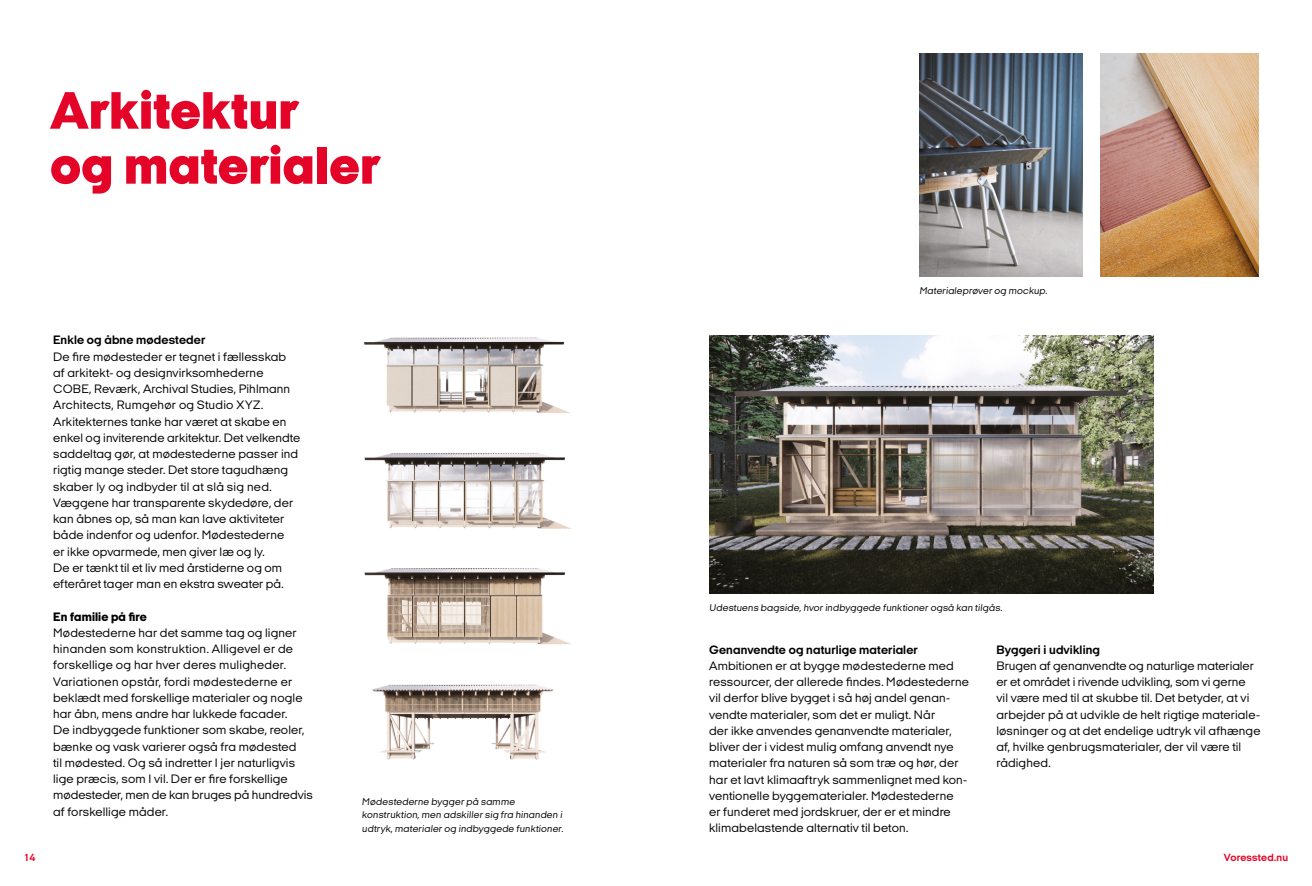
<style>
.page{position:relative;width:1312px;height:886px;background:#fff}
.page>*{position:absolute;margin:0;border:0;box-sizing:border-box;transform-origin:0 0}
.t1{font:900 53.75px/55px "Italian Plate No Two Exp";letter-spacing:.015em;color:#e40428}
.t2{font:12.5px/16.2px "Italian Plate No Two Exp";letter-spacing:.01em;color:#000}
.t3{font:700 12.5px "Italian Plate No Two Exp";letter-spacing:.01em;color:#000}
.t4{font:800 12.5px "Italian Plate No Two Exp";letter-spacing:.01em;color:#000}
.t5{font:700 10.62px "Italian Plate No Two Exp";letter-spacing:.015em;color:#e40428}
.t6{font:10px/13.8px "Italian Plate No Two Exp";color:#000}
</style>
<div class="page">
<img style="left:1100px;top:53px;width:158px;height:223px">
<img style="left:363px;top:337px;width:207px;height:76px">
<img style="left:364px;top:453px;width:207px;height:76px">
<img style="left:364px;top:568px;width:207px;height:77px">
<img style="left:371px;top:684px;width:183px;height:76px">
<img style="left:919px;top:53px;width:163px;height:223px">
<img style="left:709px;top:336px;width:444px;height:258px">
<h1 class="t1" style="left:50px;top:83px;width:331px">Arkitektur<br>og materialer</h1>
<p class="t3" style="left:53px;top:333px;width:154px">Enkle og åbne mødesteder</p>
<p class="t2" style="left:53px;top:348px;width:248px">De fire mødesteder er tegnet i fællesskab af arkitekt- og designvirksomhederne COBE, Reværk, Archival Studies, Pihlmann Architects, Rumgehør og Studio XYZ.<br>Arkitekternes tanke har været at skabe en enkel og inviterende arkitektur. Det velkendte saddeltag gør, at mødestederne passer ind rigtig mange steder. Det store tagudhæng skaber ly og indbyder til at slå sig ned.<br>Væggene har transparente skydedøre, der kan åbnes op, så man kan lave aktiviteter både indenfor og udenfor. Mødestederne<br>er ikke opvarmede, men giver læ og ly.<br>De er tænkt til et liv med årstiderne og om efteråret tager man en ekstra sweater på.</p>
<p class="t4" style="left:53px;top:610px;width:95px">En familie på fire</p>
<p class="t2" style="left:53px;top:624px;width:261px">Mødestederne har det samme tag og ligner hinanden som konstruktion. Alligevel er de forskellige og har hver deres muligheder.<br>Variationen opstår, fordi mødestederne er beklædt med forskellige materialer og nogle har åbn, mens andre har lukkede facader.<br>De indbyggede funktioner som skabe, reoler, bænke og vask varierer også fra mødested<br>til mødested. Og så indretter I jer naturligvis lige præcis, som I vil. Der er fire forskellige mødesteder, men de kan bruges på hundredvis af forskellige måder.</p>
<p class="t6" style="left:362px;top:794px;width:204px">Mødestederne bygger på samme konstruktion, men adskiller sig fra hinanden i udtryk, materialer og indbyggede funktioner.</p>
<p class="t6" style="left:919px;top:283px;width:131px">Materialeprøver og mockup.</p>
<p class="t6" style="left:709px;top:600px;width:296px">Udestuens bagside, hvor indbyggede funktioner også kan tilgås.</p>
<p class="t3" style="left:709px;top:642px;width:210px">Genanvendte og naturlige materialer</p>
<p class="t2" style="left:709px;top:657px;width:261px">Ambitionen er at bygge mødestederne med ressourcer, der allerede findes. Mødestederne vil derfor blive bygget i så høj andel genan&shy;vendte materialer, som det er muligt. Når<br>der ikke anvendes genanvendte materialer, bliver der i videst mulig omfang anvendt nye materialer fra naturen så som træ og hør, der har et lavt klimaaftryk sammenlignet med kon&shy;ventionelle byggematerialer. Mødestederne<br>er funderet med jordskruer, der er et mindre klimabelastende alternativ til beton.</p>
<p class="t3" style="left:996px;top:642px;width:105px">Byggeri i udvikling</p>
<p class="t2" style="left:996px;top:657px;width:265px">Brugen af genanvendte og naturlige materialer er et området i rivende udvikling, som vi gerne<br>vil være med til at skubbe til. Det betyder, at vi arbejder på at udvikle de helt rigtige materiale&shy;løsninger og at det endelige udtryk vil afhænge af, hvilke genbrugsmaterialer, der vil være til rådighed.</p>
<p class="t5" style="left:24px;top:852px;width:13px">14</p>
<p class="t5" style="left:1223px;top:852px;width:66px">Voressted.nu</p>
</div>
